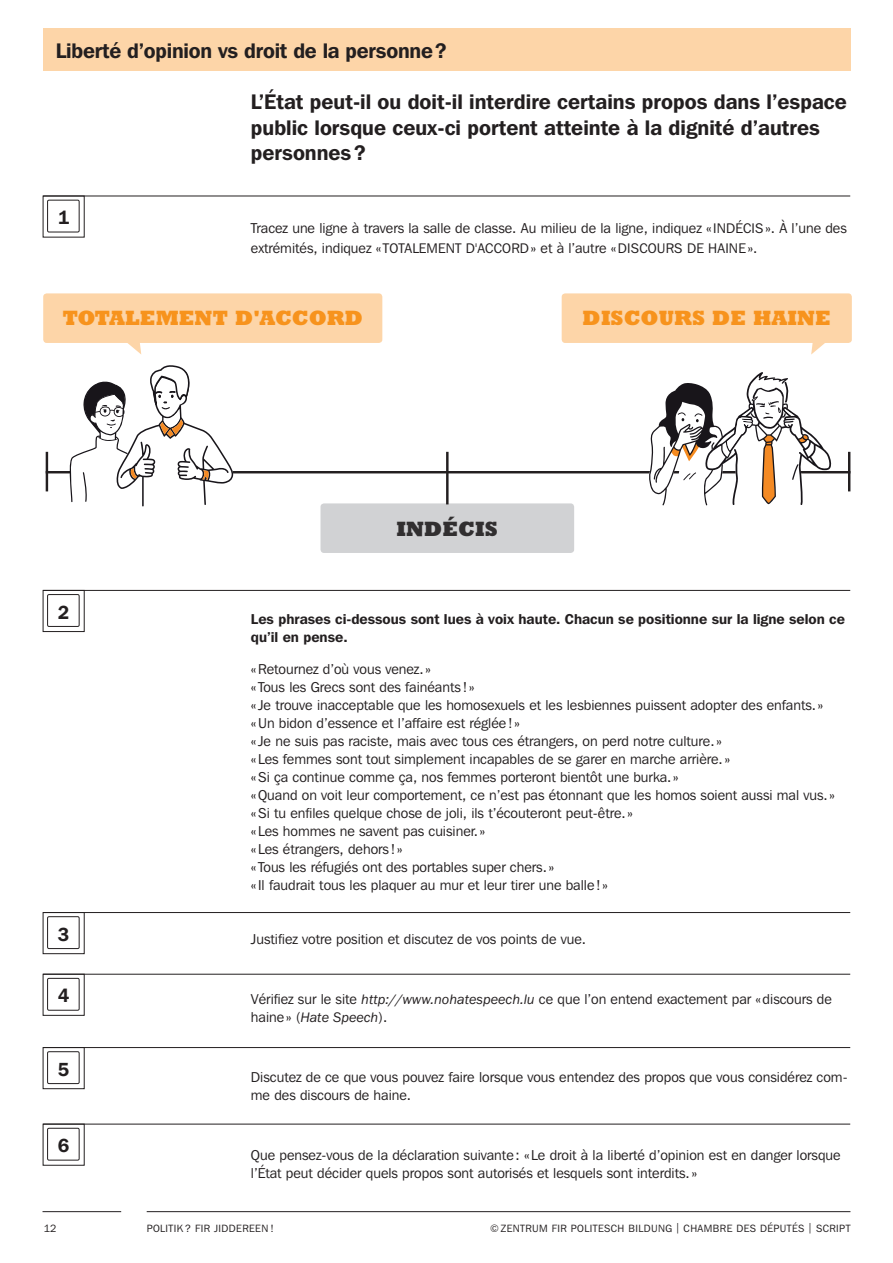
<style>
.page{position:relative;width:893px;height:1263px;background:#fff}
.page>*{position:absolute;margin:0;border:0;box-sizing:border-box;transform-origin:0 0}
.t1{font:600 21px/25.2px "Franklin Gothic IT Cby BT";color:#231f20}
.t2{font:800 21px "Rockwell";color:#f7931d}
.t3{font:800 21px "Rockwell";color:#312f30}
.t4{font:600 18.9px "Franklin Gothic IT Cby BT";color:#231f20}
.t5{font:14.25px/18px "Franklin Gothic IT Cby BT";color:#231f20}
.t6{font:600 14.25px/18px "Franklin Gothic IT Cby BT";color:#231f20}
.t7{font:italic 14.25px "Franklin Gothic";color:#231f20}
.t8{font:10.5px "Franklin Gothic IT Cby BT";letter-spacing:.04em;color:#231f20}
.s1{font-size:13.8px}
.s2{font-family:"Franklin Gothic";font-style:italic}
.s3{font-family:"Franklin Gothic IT Cby BT";font-style:normal}
</style>
<div class="page">
<div style="left:43px;top:29px;width:807px;height:42px;background:#fdd5a8"></div>
<hr style="left:43px;top:196px;width:807px;height:1px;background:#231f20">
<div style="left:47px;top:200px;width:32px;height:32px;border:1px solid #231f20"></div>
<hr style="left:43px;top:590px;width:807px;height:1px;background:#231f20">
<div style="left:43px;top:590px;width:42px;height:42px;border:1px solid #231f20"></div>
<div style="left:47px;top:594px;width:32px;height:33px;border:1px solid #231f20"></div>
<hr style="left:43px;top:912px;width:807px;height:1px;background:#231f20">
<div style="left:43px;top:912px;width:42px;height:42px;border:1px solid #231f20"></div>
<div style="left:47px;top:916px;width:32px;height:33px;border:1px solid #231f20"></div>
<hr style="left:43px;top:974px;width:807px;height:1px;background:#231f20">
<div style="left:43px;top:974px;width:42px;height:42px;border:1px solid #231f20"></div>
<div style="left:47px;top:978px;width:32px;height:32px;border:1px solid #231f20"></div>
<hr style="left:43px;top:1047px;width:807px;height:1px;background:#231f20">
<div style="left:43px;top:1047px;width:42px;height:42px;border:1px solid #231f20"></div>
<div style="left:47px;top:1051px;width:32px;height:33px;border:1px solid #231f20"></div>
<hr style="left:43px;top:1124px;width:807px;height:1px;background:#231f20">
<div style="left:47px;top:1128px;width:32px;height:32px;border:1px solid #231f20"></div>
<div style="left:320px;top:503px;width:254px;height:50px;background:#d1d2d4;border-radius:3px"></div>
<div style="left:43px;top:293px;width:339px;height:50px;background:#fdd5a8;border-radius:3px"></div>
<div style="left:562px;top:293px;width:290px;height:50px;background:#fdd5a8;border-radius:3px"></div>
<hr style="left:46px;top:471px;width:804px;height:2px;background:#231f20">
<hr style="left:446px;top:452px;width:3px;height:52px;background:#231f20">
<hr style="left:848px;top:452px;width:2px;height:39px;background:#231f20">
<hr style="left:46px;top:452px;width:2px;height:39px;background:#231f20">
<svg style="left:811px;top:343px;width:14px;height:12px"></svg>
<svg style="left:127px;top:343px;width:15px;height:11px"></svg>
<svg style="left:649px;top:372px;width:183px;height:133px"></svg>
<svg style="left:67px;top:365px;width:167px;height:142px"></svg>
<hr style="left:43px;top:1211px;width:78px;height:1px;background:#231f20">
<hr style="left:147px;top:1211px;width:703px;height:1px;background:#231f20">
<h1 class="t1" style="left:56px;top:38px;width:392px">Liberté d’opinion vs droit de la personne?</h1>
<h2 class="t4" style="left:58px;top:206px;width:13px">1</h2>
<h1 class="t1" style="left:251px;top:89px;width:597px">L’État peut-il ou doit-il interdire certains propos dans l’espace public lorsque ceux-ci portent atteinte à la dignité d’autres personnes?</h1>
<p class="t5" style="left:251px;top:218px;width:597px;line-height:19.5px">Tracez une ligne à travers la salle de classe. Au milieu de la ligne, indiquez «<span class="s1">INDÉCIS</span>». À l’une des extrémités, indiquez « <span class="s1">TOTALEMENT D'ACCORD</span>» et à l’autre «<span class="s1">DISCOURS DE HAINE</span>».</p>
<h1 class="t2" style="left:62px;top:304px;width:302px">TOTALEMENT D'ACCORD</h1>
<h1 class="t2" style="left:583px;top:305px;width:250px">DISCOURS DE HAINE</h1>
<h2 class="t4" style="left:58px;top:600px;width:13px">2</h2>
<h2 class="t4" style="left:58px;top:922px;width:13px">3</h2>
<h2 class="t4" style="left:58px;top:984px;width:13px">4</h2>
<h2 class="t4" style="left:58px;top:1057px;width:13px">5</h2>
<h2 class="t4" style="left:58px;top:1134px;width:13px">6</h2>
<h1 class="t3" style="left:397px;top:516px;width:103px">INDÉCIS</h1>
<p class="t6" style="left:251px;top:609px;width:596px">Les phrases ci-dessous sont lues à voix haute. Chacun se positionne sur la ligne selon ce qu’il en pense.</p>
<p class="t5" style="left:251px;top:660px;width:586px">«Retournez d’où vous venez.»<br>« Tous les Grecs sont des fainéants !»<br>«Je trouve inacceptable que les homosexuels et les lesbiennes puissent adopter des enfants.» «Un bidon d’essence et l’affaire est réglée!»<br>«Je ne suis pas raciste, mais avec tous ces étrangers, on perd notre culture.»<br>« Les femmes sont tout simplement incapables de se garer en marche arrière.»<br>«Si ça continue comme ça, nos femmes porteront bientôt une burka.»<br>«Quand on voit leur comportement, ce n’est pas étonnant que les homos soient aussi mal vus.» «Si tu enfiles quelque chose de joli, ils t’écouteront peut-être.»<br>« Les hommes ne savent pas cuisiner.»<br>« Les étrangers, dehors !»<br>« Tous les réfugiés ont des portables super chers.»<br>«Il faudrait tous les plaquer au mur et leur tirer une balle!»</p>
<p class="t5" style="left:251px;top:930px;width:337px">Justifiez votre position et discutez de vos points de vue.</p>
<p class="t5" style="left:251px;top:990px;width:582px">Vérifiez sur le site <span class="s2">http://www.nohatespeech.lu</span> ce que l’on entend exactement par «discours de</p>
<p class="t7" style="left:251px;top:1009px;width:138px"><span class="s3">haine» (</span>Hate Speech<span class="s3">).</span></p>
<p class="t5" style="left:251px;top:1068px;width:598px">Discutez de ce que vous pouvez faire lorsque vous entendez des propos que vous considérez com&shy;me des discours de haine.</p>
<p class="t5" style="left:251px;top:1146px;width:591px">Que pensez-vous de la déclaration suivante: « Le droit à la liberté d’opinion est en danger lorsque l’État peut décider quels propos sont autorisés et lesquels sont interdits.»</p>
<p class="t8" style="left:44px;top:1221px;width:14px">12</p>
<p class="t8" style="left:147px;top:1222px;width:129px">POLITIK ? FIR JIDDEREEN !</p>
<p class="t8" style="left:490px;top:1221px;width:362px">© ZENTRUM FIR POLITESCH BILDUNG | CHAMBRE DES DÉPUTÉS | SCRIPT</p>
</div>
